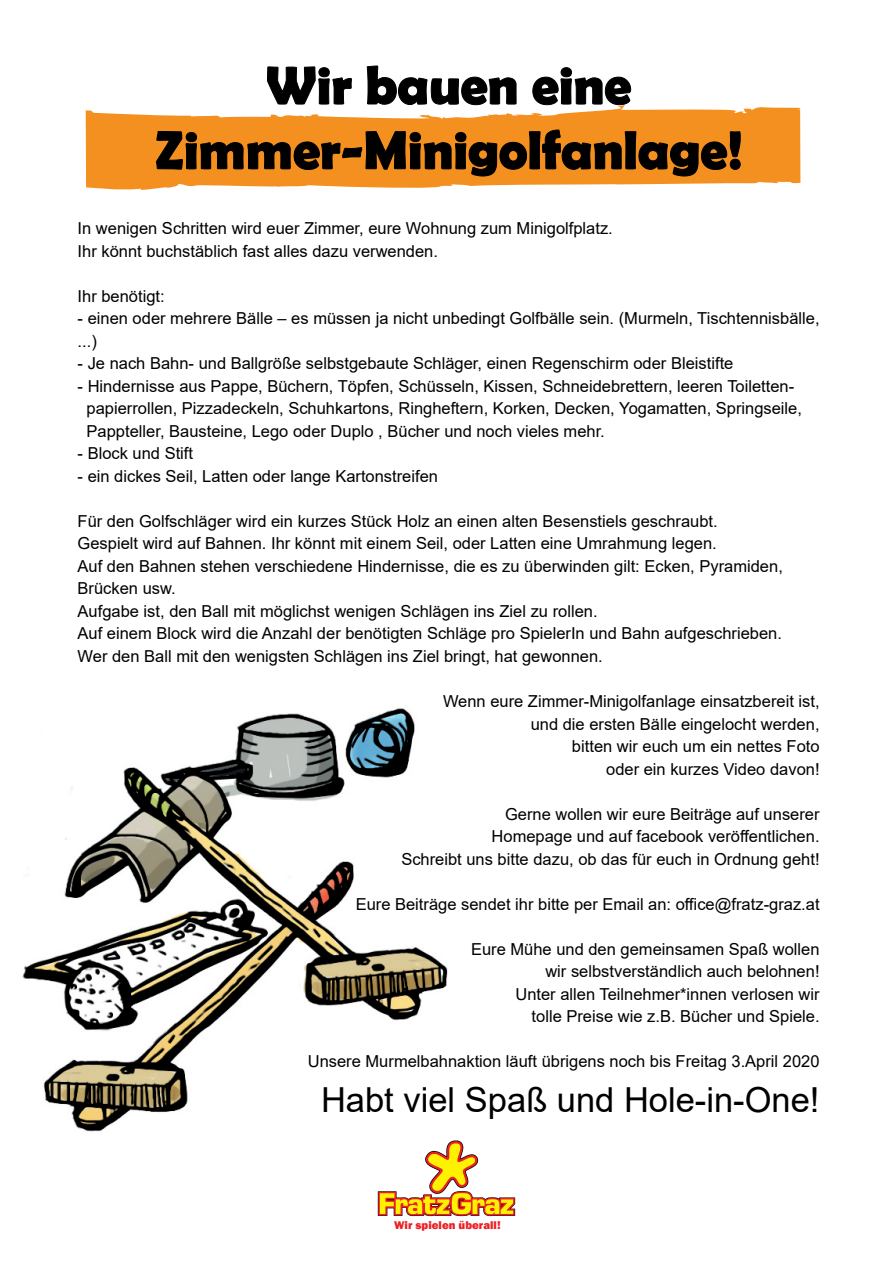
<style>
.page{position:relative;width:893px;height:1263px;background:#fff}
.page>*{position:absolute;margin:0;border:0;box-sizing:border-box;transform-origin:0 0}
.t1{font:700 54px "Berlin Sans FB Demi";color:#000}
.t2{font:34.5px "Arial";color:#000}
.t3{font:16.5px/22.5px "Arial";color:#000}
.t4{font:800 11.55px "Franklin Gothic";letter-spacing:.005em;color:#ec1f25}
</style>
<div class="page">
<img style="left:22px;top:708px;width:426px;height:424px">
<svg style="left:85px;top:65px;width:716px;height:125px"></svg>
<svg style="left:378px;top:1140px;width:137px;height:76px"></svg>
<p class="t1" style="left:266px;top:54px;width:367px">Wir bauen eine</p>
<p class="t1" style="left:155px;top:119px;width:589px">Zimmer-Minigolfanlage!</p>
<p class="t3" style="left:78px;top:217px;width:537px">In wenigen Schritten wird euer Zimmer, eure Wohnung zum Minigolfplatz.</p>
<p class="t3" style="left:78px;top:240px;width:362px">Ihr könnt buchstäblich fast alles dazu verwenden.</p>
<p class="t3" style="left:78px;top:285px;width:89px">Ihr benötigt:</p>
<p class="t3" style="left:78px;top:307px;width:743px">- einen oder mehrere Bälle – es müssen ja nicht unbedingt Golfbälle sein. (Murmeln, Tischtennisbälle, ...)</p>
<p class="t3" style="left:78px;top:352px;width:657px">- Je nach Bahn- und Ballgröße selbstgebaute Schläger, einen Regenschirm oder Bleistifte</p>
<p class="t3" style="left:87px;top:375px;width:717px;text-indent:-9px">- Hindernisse aus Pappe, Büchern, Töpfen, Schüsseln, Kissen, Schneidebrettern, leeren Toiletten&shy;papierrollen, Pizzadeckeln, Schuhkartons, Ringheftern, Korken, Decken, Yogamatten, Springseile,<br>Pappteller, Bausteine, Lego oder Duplo , Bücher und noch vieles mehr.</p>
<p class="t3" style="left:78px;top:442px;width:117px">- Block und Stift</p>
<p class="t3" style="left:78px;top:465px;width:362px">- ein dickes Seil, Latten oder lange Kartonstreifen</p>
<p class="t3" style="left:78px;top:510px;width:642px">Für den Golfschläger wird ein kurzes Stück Holz an einen alten Besenstiels geschraubt.</p>
<p class="t3" style="left:78px;top:532px;width:641px">Gespielt wird auf Bahnen. Ihr könnt mit einem Seil, oder Latten eine Umrahmung legen.</p>
<p class="t3" style="left:78px;top:555px;width:707px">Auf den Bahnen stehen verschiedene Hindernisse, die es zu überwinden gilt: Ecken, Pyramiden,<br>Brücken usw.</p>
<p class="t3" style="left:78px;top:600px;width:521px">Aufgabe ist, den Ball mit möglichst wenigen Schlägen ins Ziel zu rollen.</p>
<p class="t3" style="left:78px;top:622px;width:706px">Auf einem Block wird die Anzahl der benötigten Schläge pro SpielerIn und Bahn aufgeschrieben.</p>
<p class="t3" style="left:78px;top:645px;width:527px">Wer den Ball mit den wenigsten Schlägen ins Ziel bringt, hat gewonnen.</p>
<p class="t3" style="left:443px;top:690px;width:378px">Wenn eure Zimmer-Minigolfanlage einsatzbereit ist,</p>
<p class="t3" style="left:531px;top:712px;width:290px">und die ersten Bälle eingelocht werden,</p>
<p class="t3" style="left:572px;top:735px;width:249px">bitten wir euch um ein nettes Foto</p>
<p class="t3" style="left:606px;top:757px;width:215px">oder ein kurzes Video davon!</p>
<p class="t3" style="left:505px;top:802px;width:316px">Gerne wollen wir eure Beiträge auf unserer</p>
<p class="t3" style="left:492px;top:825px;width:329px">Homepage und auf facebook veröffentlichen.</p>
<p class="t3" style="left:401px;top:847px;width:420px">Schreibt uns bitte dazu, ob das für euch in Ordnung geht!</p>
<p class="t3" style="left:356px;top:892px;width:465px">Eure Beiträge sendet ihr bitte per Email an: office@fratz-graz.at</p>
<p class="t3" style="left:471px;top:937px;width:350px">Eure Mühe und den gemeinsamen Spaß wollen</p>
<p class="t3" style="left:545px;top:960px;width:276px">wir selbstverständlich auch belohnen!</p>
<p class="t3" style="left:515px;top:982px;width:306px">Unter allen Teilnehmer*innen verlosen wir</p>
<p class="t3" style="left:532px;top:1005px;width:289px">tolle Preise wie z.B. Bücher und Spiele.</p>
<p class="t3" style="left:308px;top:1050px;width:513px">Unsere Murmelbahnaktion läuft übrigens noch bis Freitag 3.April 2020</p>
<p class="t2" style="left:321px;top:1076px;width:500px">Habt viel Spaß und Hole-in-One!</p>
<p class="t4" style="left:394px;top:1217px;width:108px">Wir spielen überall!</p>
</div>
